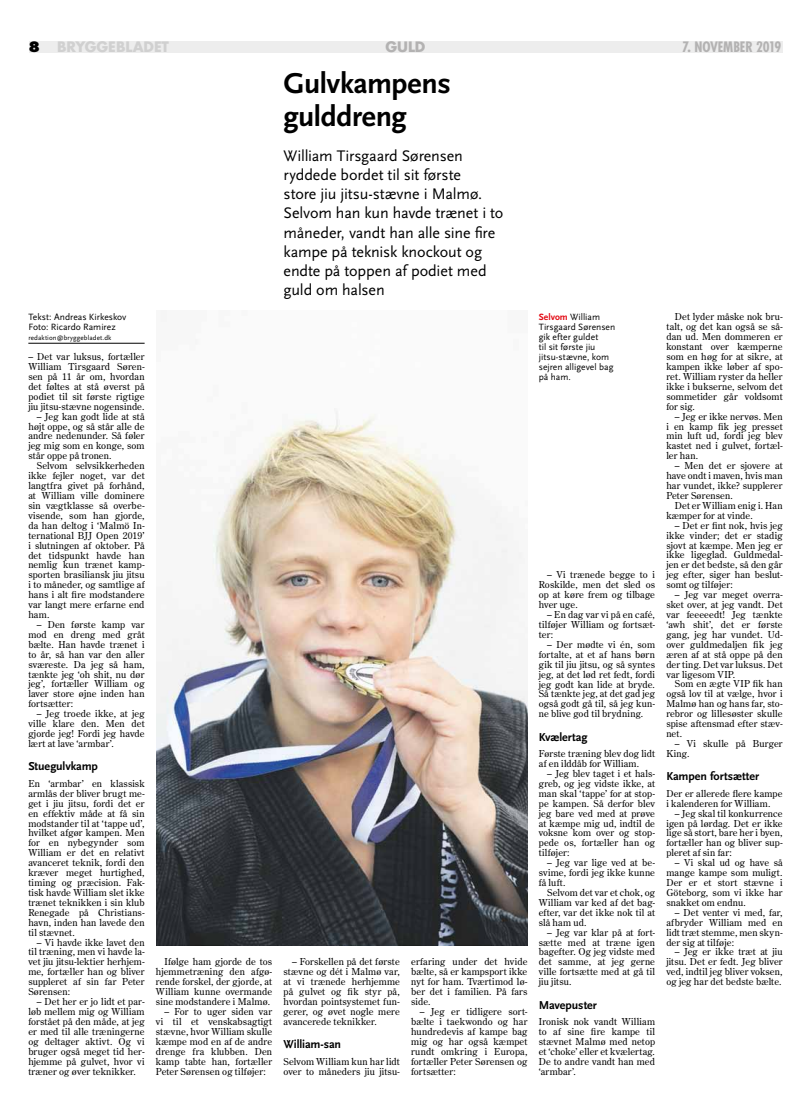
<style>
.page{position:relative;width:811px;height:1120px;background:#fff}
.page>*{position:absolute;margin:0;border:0;box-sizing:border-box;transform-origin:0 0}
.t1{font:700 30px/33px "Scala Sans";letter-spacing:-.02em;color:#000}
.t2{font:16px/19.2px "Scala Sans";letter-spacing:-.01em;color:#000}
.t3{font:700 condensed 14px "Futura";letter-spacing:-.01em;color:#b3b2b2}
.t4{font:700 14px "Futura";letter-spacing:-.005em;color:#d0d0d0}
.t5{font:700 14px "Futura";color:#b3b2b2}
.t6{font:700 12px "Scala Sans";letter-spacing:-.01em;color:#000}
.t7{font:9.5px/9.9px "Century Old Style Std";letter-spacing:.01em;color:#000;text-align:justify}
.t8{font:9.5px/9.9px "Scala Sans";color:#000}
.t9{font:7px "Scala Sans";letter-spacing:.015em;color:#000}
.s1{font-weight:800;color:#000}
.s2{font-weight:700;color:#e30a14}
</style>
<div class="page">
<div style="left:29px;top:41px;width:753px;height:11px;background:#ededed"></div>
<hr style="left:28px;top:343px;width:117px;height:1px;background:#000">
<img style="left:156px;top:408px;width:371px;height:537px">
<h3 class="t4" style="left:28px;top:38px;width:142px"><span class="s1">8</span> BRYGGEBLADET</h3>
<h3 class="t5" style="left:385px;top:38px;width:41px">GULD</h3>
<h3 class="t3" style="left:682px;top:38px;width:101px">7. NOVEMBER 2019</h3>
<h1 class="t1" style="left:283px;top:68px;width:169px">Gulvkampens gulddreng</h1>
<h2 class="t2" style="left:283px;top:146px;width:221px">William Tirsgaard Sørensen ryddede bordet til sit første<br>store jiu jitsu-stævne i Malmø.<br>Selvom han kun havde trænet i to måneder, vandt han alle sine fire kampe på teknisk knockout og endte på toppen af podiet med guld om halsen</h2>
<p class="t8" style="left:28px;top:312px;width:100px">Tekst: Andreas Kirkeskov<br>Foto: Ricardo Ramirez</p>
<p class="t9" style="left:28px;top:334px;width:85px">redaktion@bryggebladet.dk</p>
<p class="t7" style="left:28px;top:351px;width:118px">– Det var luksus, fortæller William Tirsgaard Søren&shy;sen på 11 år om, hvordan det føltes at stå øverst på podiet til sit første rigtige jiu jitsu-stævne nogensinde.</p>
<p class="t7" style="left:28px;top:411px;width:118px;text-indent:9px">– Jeg kan godt lide at stå højt oppe, og så står alle de andre nedenunder. Så føler jeg mig som en konge, som står oppe på tronen.</p>
<p class="t7" style="left:28px;top:461px;width:118px;text-indent:9px">Selvom selvsikkerheden ikke fejler noget, var det langtfra givet på forhånd, at William ville dominere sin vægtklasse så overbe&shy;visende, som han gjorde, da han deltog i ‘Malmö In&shy;ternational BJJ Open 2019’ i slutningen af oktober. På det tidspunkt havde han nemlig kun trænet kamp&shy;sporten brasiliansk jiu jitsu i to måneder, og samtlige af hans i alt fire modstandere var langt mere erfarne end ham.</p>
<p class="t7" style="left:28px;top:619px;width:118px;text-indent:9px">– Den første kamp var mod en dreng med gråt bælte. Han havde trænet i to år, så han var den aller sværeste. Da jeg så ham, tænkte jeg ‘oh shit, nu dør jeg’, fortæller William og laver store øjne inden han fortsætter:</p>
<p class="t7" style="left:28px;top:709px;width:118px;text-indent:9px">– Jeg troede ikke, at jeg ville klare den. Men det gjorde jeg! Fordi jeg havde lært at lave ‘armbar’.</p>
<p class="t6" style="left:28px;top:760px;width:71px">Stuegulvkamp</p>
<p class="t7" style="left:28px;top:778px;width:118px">En ‘armbar’ en klassisk armlås der bliver brugt me&shy;get i jiu jitsu, fordi det er en effektiv måde at få sin modstander til at ‘tappe ud’, hvilket afgør kampen. Men for en nybegynder som William er det en relativt avanceret teknik, fordi den kræver meget hurtighed, timing og præcision. Fak&shy;tisk havde William slet ikke trænet teknikken i sin klub Renegade på Christians&shy;havn, inden han lavede den til stævnet.</p>
<p class="t7" style="left:28px;top:937px;width:118px;text-indent:9px">– Vi havde ikke lavet den til træning, men vi havde la&shy;vet jiu jitsu-lektier herhjem&shy;me, fortæller han og bliver suppleret af sin far Peter Sørensen:</p>
<p class="t7" style="left:28px;top:996px;width:118px;text-indent:9px">– Det her er jo lidt et par&shy;løb mellem mig og William forstået på den måde, at jeg er med til alle træningerne og deltager aktivt. Og vi bruger også meget tid her&shy;hjemme på gulvet, hvor vi træner og øver teknikker.</p>
<p class="t7" style="left:666px;top:312px;width:118px;text-indent:9px">Det lyder måske nok bru&shy;talt, og det kan også se så&shy;dan ud. Men dommeren er konstant over kæmperne som en høg for at sikre, at kampen ikke løber af spo&shy;ret. William ryster da heller ikke i bukserne, selvom det sommetider går voldsomt for sig.</p>
<p class="t7" style="left:666px;top:411px;width:118px;text-indent:9px">– Jeg er ikke nervøs. Men i en kamp fik jeg presset min luft ud, fordi jeg blev kastet ned i gulvet, fortæl&shy;ler han.</p>
<p class="t7" style="left:666px;top:461px;width:118px;text-indent:9px">– Men det er sjovere at have ondt i maven, hvis man har vundet, ikke? supplerer Peter Sørensen.</p>
<p class="t7" style="left:666px;top:500px;width:118px;text-indent:9px">Det er William enig i. Han kæmper for at vinde.</p>
<p class="t7" style="left:666px;top:520px;width:118px;text-indent:9px">– Det er fint nok, hvis jeg ikke vinder; det er stadig sjovt at kæmpe. Men jeg er ikke ligeglad. Guldmedal&shy;jen er det bedste, så den går jeg efter, siger han beslut&shy;somt og tilføjer:</p>
<p class="t7" style="left:666px;top:589px;width:118px;text-indent:9px">– Jeg var meget overra&shy;sket over, at jeg vandt. Det var feeeeedt! Jeg tænkte ‘awh shit’, det er første gang, jeg har vundet. Ud&shy;over guldmedaljen fik jeg æren af at stå oppe på den der ting. Det var luksus. Det var ligesom VIP.</p>
<p class="t7" style="left:666px;top:679px;width:118px;text-indent:9px">Som en ægte VIP fik han også lov til at vælge, hvor i Malmø han og hans far, sto&shy;rebror og lillesøster skulle spise aftensmad efter stæv&shy;net.</p>
<p class="t7" style="left:666px;top:738px;width:118px;text-indent:9px">– Vi skulle på Burger<br>King.</p>
<p class="t6" style="left:666px;top:770px;width:94px">Kampen fortsætter</p>
<p class="t7" style="left:666px;top:788px;width:118px">Der er allerede flere kampe i kalenderen for William.</p>
<p class="t7" style="left:666px;top:808px;width:118px;text-indent:9px">– Jeg skal til konkurrence igen på lørdag. Det er ikke lige så stort, bare her i byen, fortæller han og bliver sup&shy;pleret af sin far:</p>
<p class="t7" style="left:666px;top:857px;width:118px;text-indent:9px">– Vi skal ud og have så mange kampe som muligt.<br>Der er et stort stævne i Göteborg, som vi ikke har snakket om endnu.</p>
<p class="t7" style="left:666px;top:907px;width:118px;text-indent:9px">– Det venter vi med, far, afbryder William med en lidt træt stemme, men skyn&shy;der sig at tilføje:</p>
<p class="t7" style="left:666px;top:947px;width:118px;text-indent:9px">– Jeg er ikke træt at jiu jitsu. Det er fedt. Jeg bliver ved, indtil jeg bliver voksen, og jeg har det bedste bælte.</p>
<p class="t8" style="left:539px;top:312px;width:78px"><span class="s2">Selvom</span> William<br>Tirsgaard Sørensen gik efter guldet<br>til sit første jiu jitsu-stævne, kom sejren alligevel bag på ham.</p>
<p class="t7" style="left:539px;top:570px;width:118px;text-indent:9px">– Vi trænede begge to i Roskilde, men det sled os op at køre frem og tilbage hver uge.</p>
<p class="t7" style="left:539px;top:609px;width:118px;text-indent:9px">– En dag var vi på en café, tilføjer William og fortsæt&shy;ter:</p>
<p class="t7" style="left:539px;top:639px;width:118px;text-indent:9px">– Der mødte vi én, som fortalte, at et af hans børn gik til jiu jitsu, og så syntes jeg, at det lød ret fedt, fordi jeg godt kan lide at bryde.<br>Så tænkte jeg, at det gad jeg også godt gå til, så jeg kun&shy;ne blive god til brydning.</p>
<p class="t6" style="left:539px;top:730px;width:50px">Kvælertag</p>
<p class="t7" style="left:539px;top:748px;width:118px">Første træning blev dog lidt af en ilddåb for William.</p>
<p class="t7" style="left:539px;top:768px;width:118px;text-indent:9px">– Jeg blev taget i et hals&shy;greb, og jeg vidste ikke, at man skal ‘tappe’ for at stop&shy;pe kampen. Så derfor blev jeg bare ved med at prøve at kæmpe mig ud, indtil de voksne kom over og stop&shy;pede os, fortæller han og tilføjer:</p>
<p class="t7" style="left:539px;top:857px;width:118px;text-indent:9px">– Jeg var lige ved at be&shy;svime, fordi jeg ikke kunne få luft.</p>
<p class="t7" style="left:539px;top:887px;width:118px;text-indent:9px">Selvom det var et chok, og William var ked af det bag&shy;efter, var det ikke nok til at slå ham ud.</p>
<p class="t7" style="left:539px;top:927px;width:118px;text-indent:9px">– Jeg var klar på at fort&shy;sætte med at træne igen bagefter. Og jeg vidste med det samme, at jeg gerne ville fortsætte med at gå til jiu jitsu.</p>
<p class="t6" style="left:539px;top:998px;width:60px">Mavepuster</p>
<p class="t7" style="left:539px;top:1016px;width:118px">Ironisk nok vandt William to af sine fire kampe til stævnet Malmø med netop et ‘choke’ eller et kvælertag.<br>De to andre vandt han med ‘armbar’.</p>
<p class="t7" style="left:283px;top:957px;width:118px;text-indent:9px">– Forskellen på det første stævne og dét i Malmø var, at vi trænede herhjemme på gulvet og fik styr på, hvordan pointsystemet fun&shy;gerer, og øvet nogle mere avancerede teknikker.</p>
<p class="t6" style="left:283px;top:1038px;width:59px">William-san</p>
<p class="t7" style="left:283px;top:1056px;width:118px">Selvom William kun har lidt over to måneders jiu jitsu-</p>
<p class="t7" style="left:156px;top:957px;width:118px;text-indent:9px">Ifølge ham gjorde de tos hjemmetræning den afgø&shy;rende forskel, der gjorde, at William kunne overmande sine modstandere i Malmø.</p>
<p class="t7" style="left:156px;top:1006px;width:118px;text-indent:9px">– For to uger siden var vi til et venskabsagtigt stævne, hvor William skulle kæmpe mod en af de andre drenge fra klubben. Den kamp tabte han, fortæller Peter Sørensen og tilføjer:</p>
<p class="t7" style="left:411px;top:957px;width:118px">erfaring under det hvide bælte, så er kampsport ikke nyt for ham. Tværtimod lø&shy;ber det i familien. På fars side.</p>
<p class="t7" style="left:411px;top:1006px;width:118px;text-indent:9px">– Jeg er tidligere sort&shy;bælte i taekwondo og har hundredevis af kampe bag mig og har også kæmpet rundt omkring i Europa, fortæller Peter Sørensen og fortsætter:</p>
</div>
